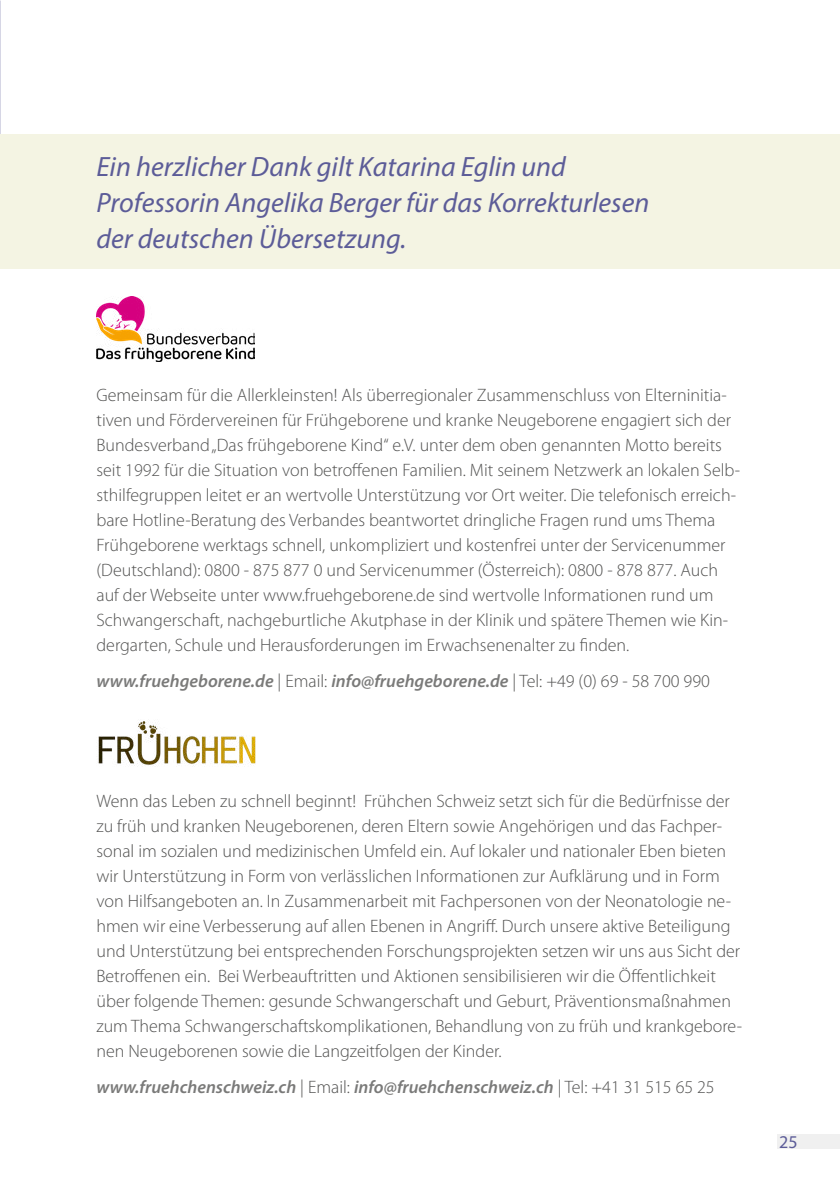
<style>
.page{position:relative;width:840px;height:1191px;background:#fff}
.page>*{position:absolute;margin:0;border:0;box-sizing:border-box;transform-origin:0 0}
.t1{font:italic 28px/36px "Myriad Pro";color:#5c5c98}
.t2{font:300 18px/25px "Myriad Pro";color:#525251}
.t3{font:italic 600 18px "Myriad Pro";color:#7a7a79}
.t4{font:18px "Myriad Pro";color:#5c5c98}
.s1{font-weight:300;font-style:normal;color:#525251}
</style>
<div class="page">
<div style="left:777px;top:1134px;width:62px;height:15px;background:#f0f0f0"></div>
<div style="left:0;top:134px;width:839px;height:135px;background:#f4f4e3"></div>
<img style="left:96px;top:296px;width:158px;height:65px">
<img style="left:98px;top:721px;width:158px;height:46px">
<h1 class="t1" style="left:96px;top:148px;width:554px">Ein herzlicher Dank gilt Katarina Eglin und<br>Professorin Angelika Berger für das Korrekturlesen der deutschen Übersetzung.</h1>
<p class="t2" style="left:96px;top:382px;width:644px">Gemeinsam für die Allerkleinsten! Als überregionaler Zusammenschluss von Elterninitia&shy;tiven und Fördervereinen für Frühgeborene und kranke Neugeborene engagiert sich der Bundesverband „Das frühgeborene Kind“ e.V. unter dem oben genannten Motto bereits seit 1992 für die Situation von betroffenen Familien. Mit seinem Netzwerk an lokalen Selb&shy;sthilfegruppen leitet er an wertvolle Unterstützung vor Ort weiter. Die telefonisch erreich&shy;bare Hotline-Beratung des Verbandes beantwortet dringliche Fragen rund ums Thema Frühgeborene werktags schnell, unkompliziert und kostenfrei unter der Servicenummer (Deutschland): 0800 - 875 877 0 und Servicenummer (Österreich): 0800 - 878 877. Auch auf der Webseite unter www.fruehgeborene.de sind wertvolle Informationen rund um Schwangerschaft, nachgeburtliche Akutphase in der Klinik und spätere Themen wie Kin&shy;dergarten, Schule und Herausforderungen im Erwachsenenalter zu finden.</p>
<p class="t3" style="left:96px;top:669px;width:614px">www.fruehgeborene.de <span class="s1">| Email:</span> info@fruehgeborene.de <span class="s1">| Tel: +49 (0) 69 - 58 700 990</span></p>
<p class="t2" style="left:96px;top:788px;width:646px">Wenn das Leben zu schnell beginnt! Frühchen Schweiz setzt sich für die Bedürfnisse der zu früh und kranken Neugeborenen, deren Eltern sowie Angehörigen und das Fachper&shy;sonal im sozialen und medizinischen Umfeld ein. Auf lokaler und nationaler Eben bieten wir Unterstützung in Form von verlässlichen Informationen zur Aufklärung und in Form von Hilfsangeboten an. In Zusammenarbeit mit Fachpersonen von der Neonatologie ne&shy;hmen wir eine Verbesserung auf allen Ebenen in Angriff. Durch unsere aktive Beteiligung und Unterstützung bei entsprechenden Forschungsprojekten setzen wir uns aus Sicht der Betroffenen ein. Bei Werbeauftritten und Aktionen sensibilisieren wir die Öffentlichkeit über folgende Themen: gesunde Schwangerschaft und Geburt, Präventionsmaßnahmen zum Thema Schwangerschaftskomplikationen, Behandlung von zu früh und krankgebore&shy;nen Neugeborenen sowie die Langzeitfolgen der Kinder.</p>
<p class="t3" style="left:96px;top:1075px;width:619px">www.fruehchenschweiz.ch <span class="s1">| Email:</span> info@fruehchenschweiz.ch <span class="s1">| Tel: +41 31 515 65 25</span></p>
<p class="t4" style="left:778px;top:1130px;width:20px">25</p>
</div>
